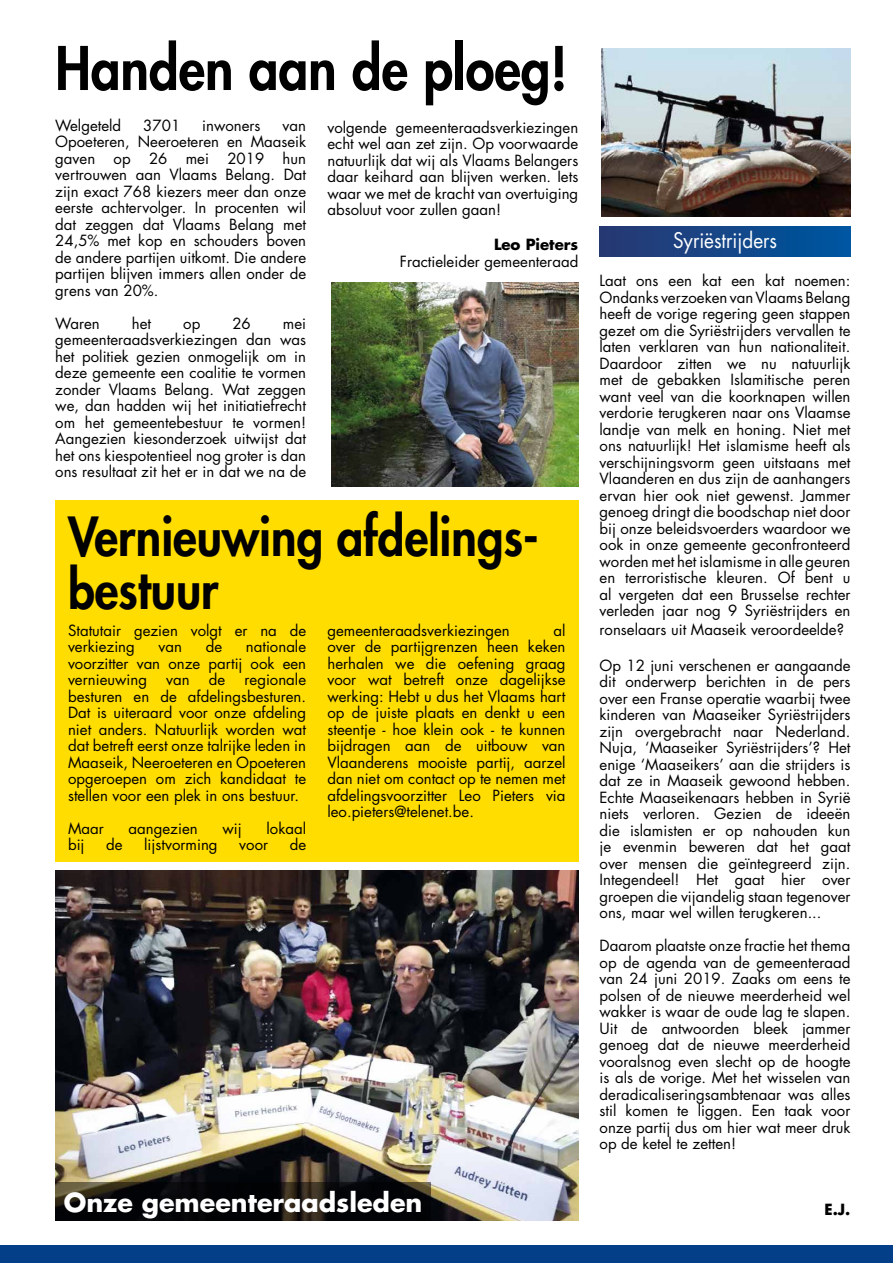
<style>
.page{position:relative;width:893px;height:1263px;background:#fff}
.page>*{position:absolute;margin:0;border:0;box-sizing:border-box;transform-origin:0 0}
.t1{font:800 58.5px "Futura Std";color:#000;scale:.9 1}
.t2{font:800 52.5px/52.5px "Futura Std";color:#000;scale:.9 1}
.t3{font:700 25.5px "Futura Std";color:#fff}
.t4{font:21px "Futura Std";color:#fff;scale:.9 1}
.t5{font:15px/16.5px "Futura Std";color:#000;text-align:justify}
.t6{font:700 15px "Futura Std";color:#000}
</style>
<div class="page">
<div style="left:0;top:1246px;width:893px;height:17px;background:#023f88"></div>
<img style="left:55px;top:871px;width:523px;height:349px">
<img style="left:332px;top:282px;width:246px;height:205px">
<img style="left:601px;top:48px;width:249px;height:169px">
<div style="left:55px;top:500px;width:523px;height:362px;background:#fd0"></div>
<div style="left:600px;top:226px;width:250px;height:30px;background:linear-gradient(to right,#2a3871,#0056a0)"></div>
<svg style="left:55px;top:1182px;width:376px;height:38px;background:#0f0e0c"></svg>
<h1 class="t1" style="left:55px;top:31px;width:571px">Handen aan de ploeg!</h1>
<p class="t5" style="left:55px;top:117px;width:67px">Welgeteld</p>
<p class="t5" style="left:143px;top:117px;width:38px">3701</p>
<p class="t5" style="left:202px;top:117px;width:60px">inwoners</p>
<p class="t5" style="left:55px;top:117px;width:252px;text-indent:227px">van Opoeteren, Neeroeteren en Maaseik gaven op 26 mei 2019 hun vertrouwen aan Vlaams Belang. Dat zijn exact 768 kiezers meer dan onze eerste achtervolger. In procenten wil dat zeggen dat Vlaams Belang met 24,5% met kop en schouders boven de andere partijen uitkomt. Die andere partijen blijven immers allen onder de grens van 20%.</p>
<p class="t5" style="left:55px;top:315px;width:46px">Waren</p>
<p class="t5" style="left:132px;top:315px;width:21px">het</p>
<p class="t5" style="left:183px;top:315px;width:19px">op</p>
<p class="t5" style="left:232px;top:315px;width:20px">26</p>
<p class="t5" style="left:55px;top:315px;width:252px;text-indent:228px">mei gemeenteraadsverkiezingen dan was het politiek gezien onmogelijk om in deze gemeente een coalitie te vormen zonder Vlaams Belang. Wat zeggen we, dan hadden wij het initiatiefrecht om het gemeentebestuur te vormen!<br>Aangezien kiesonderzoek uitwijst dat het ons kiespotentieel nog groter is dan ons resultaat zit het er in dat we na de</p>
<p class="t5" style="left:327px;top:119px;width:252px">volgende gemeenteraadsverkiezingen echt wel aan zet zijn. Op voorwaarde natuurlijk dat wij als Vlaams Belangers daar keihard aan blijven werken. Iets waar we met de kracht van overtuiging absoluut voor zullen gaan!</p>
<p class="t6" style="left:494px;top:234px;width:86px">Leo Pieters</p>
<p class="t5" style="left:400px;top:253px;width:180px">Fractieleider gemeenteraad</p>
<h2 class="t2" style="left:68px;top:511px;width:524px">Vernieuwing afdelings&shy;bestuur</h2>
<p class="t5" style="left:68px;top:622px;width:240px">Statutair gezien volgt er na de verkiezing</p>
<p class="t5" style="left:68px;top:639px;width:240px;text-indent:178px">nationale voorzitter van onze partij ook een vernieuwing</p>
<p class="t5" style="left:159px;top:639px;width:25px">van</p>
<p class="t5" style="left:206px;top:639px;width:18px">de</p>
<p class="t5" style="left:68px;top:672px;width:240px;text-indent:176px">regionale besturen en de afdelingsbesturen.<br>Dat is uiteraard voor onze afdeling niet anders. Natuurlijk worden wat dat betreft eerst onze talrijke leden in Maaseik, Neeroeteren en Opoeteren opgeroepen om zich kandidaat te stellen voor een plek in ons bestuur.</p>
<p class="t5" style="left:68px;top:820px;width:37px">Maar</p>
<p class="t5" style="left:129px;top:820px;width:71px">aangezien</p>
<p class="t5" style="left:223px;top:820px;width:21px">wij</p>
<p class="t5" style="left:267px;top:820px;width:41px">lokaal</p>
<p class="t5" style="left:68px;top:837px;width:18px">bij</p>
<p class="t5" style="left:106px;top:837px;width:18px">de</p>
<p class="t5" style="left:144px;top:837px;width:75px">lijstvorming</p>
<p class="t5" style="left:239px;top:837px;width:30px">voor</p>
<p class="t5" style="left:290px;top:837px;width:18px">de</p>
<p class="t5" style="left:166px;top:672px;width:25px">van</p>
<p class="t5" style="left:209px;top:672px;width:18px">de</p>
<p class="t5" style="left:327px;top:622px;width:240px;text-indent:226px">al over de partijgrenzen heen keken herhalen we die oefening graag voor wat betreft onze dagelijkse werking: Hebt u dus het Vlaams hart op de juiste plaats en denkt u een steentje - hoe klein ook - te kunnen bijdragen aan de uitbouw van Vlaanderens mooiste partij, aarzel dan niet om contact op te nemen met afdelingsvoorzitter Leo Pieters via leo.pieters@telenet.be.</p>
<p class="t5" style="left:327px;top:622px;width:184px">gemeenteraadsverkiezingen</p>
<h3 class="t3" style="left:64px;top:1185px;width:360px">Onze gemeenteraadsleden</h3>
<h3 class="t4" style="left:673px;top:227px;width:117px">Syriëstrijders</h3>
<p class="t5" style="left:600px;top:273px;width:252px">Laat ons een kat een kat noemen:<br>Ondanks verzoeken van Vlaams Belang heeft de vorige regering geen stappen gezet om die Syriëstrijders vervallen te laten verklaren van hun nationaliteit.<br>Daardoor zitten we nu natuurlijk met de gebakken Islamitische peren want veel van die koorknapen willen verdorie terugkeren naar ons Vlaamse landje van melk en honing. Niet met ons natuurlijk! Het islamisme heeft als verschijningsvorm geen uitstaans met Vlaanderen en dus zijn de aanhangers ervan hier ook niet gewenst. Jammer genoeg dringt die boodschap niet door bij onze beleidsvoerders waardoor we ook in onze gemeente geconfronteerd worden met het islamisme in alle geuren en terroristische kleuren. Of bent u al vergeten dat een Brusselse rechter verleden jaar nog 9 Syriëstrijders en</p>
<p class="t5" style="left:600px;top:622px;width:246px">ronselaars uit Maaseik veroordeelde?</p>
<p class="t5" style="left:600px;top:657px;width:252px">Op 12 juni verschenen er aangaande dit onderwerp berichten in de pers over een Franse operatie waarbij twee kinderen van Maaseiker Syriëstrijders zijn overgebracht naar Nederland.<br>Nuja, ‘Maaseiker Syriëstrijders’? Het enige ‘Maaseikers’ aan die strijders is dat ze in Maaseik gewoond hebben.<br>Echte Maaseikenaars hebben in Syrië niets verloren. Gezien de ideeën die islamisten er op nahouden kun je evenmin beweren dat het gaat over mensen die geïntegreerd zijn.<br>Integendeel! Het gaat hier over groepen die vijandelig staan tegenover ons, maar wel willen terugkeren...</p>
<p class="t5" style="left:600px;top:937px;width:252px">Daarom plaatste onze fractie het thema op de agenda van de gemeenteraad van 24 juni 2019. Zaaks om eens te polsen of de nieuwe meerderheid wel wakker is waar de oude lag te slapen.<br>Uit de antwoorden bleek jammer genoeg dat de nieuwe meerderheid vooralsnog even slecht op de hoogte is als de vorige. Met het wisselen van deradicaliseringsambtenaar was alles stil komen te liggen. Een taak voor onze partij dus om hier wat meer druk op de ketel te zetten!</p>
<p class="t6" style="left:825px;top:1199px;width:27px">E.J.</p>
</div>
